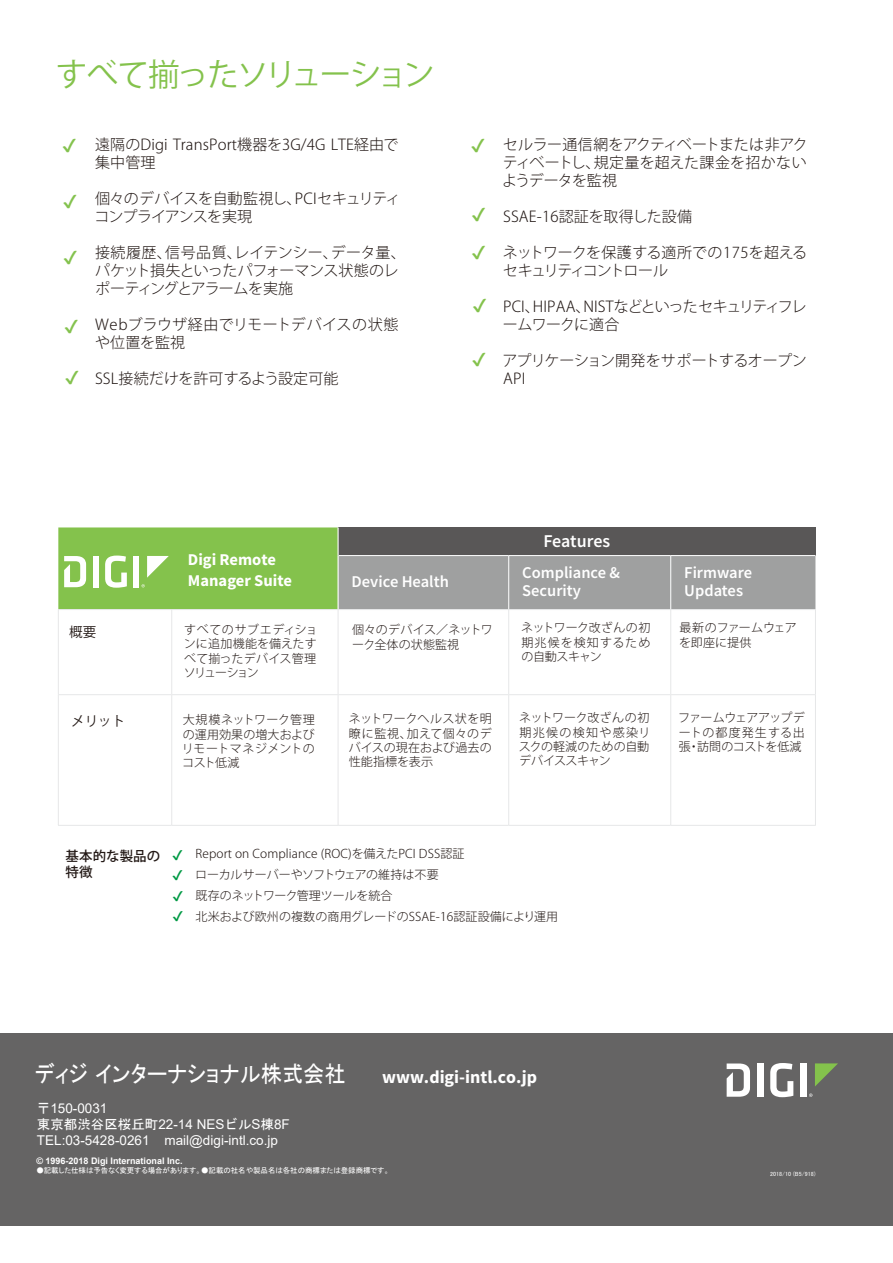
<style>
.page{position:relative;width:893px;height:1263px;background:#fff}
.page>*{position:absolute;margin:0;border:0;box-sizing:border-box;transform-origin:0 0}
.t1{font:31.5px "Koz Go Pro";letter-spacing:-.06em;color:#84c24c}
.t2{font:23.1px "MS P Gothic";letter-spacing:.01em;color:#fff;scale:.91 1}
.t3{font:700 18px "Source Sans Pro";color:#fff}
.t4{font:600 18px "Source Sans Pro";letter-spacing:-.01em;color:#fff}
.t5{font:18px "Meiryo UI";color:#84c24e}
.t6{font:18px/38px "Meiryo UI";color:#84c24c}
.t7{font:600 16.5px/18.5px "Source Sans Pro";color:#fff}
.t8{font:700 16.5px/21px "Source Sans Pro";color:#fff}
.t9{font:300 15px/18px "Koz Go Pro";letter-spacing:-.005em;color:#221815}
.t10{font:300 15px/18px "Koz Go Pro";letter-spacing:-.03em;color:#221815}
.t11{font:300 15px/18px "Koz Go Pro";letter-spacing:-.025em;color:#221815}
.t12{font:13.5px "Arial";color:#fff}
.t13{font:13.5px "MS Gothic";color:#fff}
.t14{font:500 13.5px/16.2px "Koz Go Pro";letter-spacing:.01em;color:#221815}
.t15{font:13.5px "Koz Go Pro";letter-spacing:.01em;color:#221815}
.t16{font:13.5px/20.5px "Meiryo UI";color:#094;text-align:justify}
.t17{font:300 12px/14.4px "Koz Go Pro";letter-spacing:.01em;color:#221815;text-align:justify}
.t18{font:700 9px "Arial";color:#fff}
.t19{font:7.5px "MS P Gothic";letter-spacing:-.01em;color:#fff}
.t20{font:6px "MS P Gothic";color:#fff}
.s1{font-family:"MS Gothic"}
.s2{font-family:"Arial"}
</style>
<div class="page">
<div style="left:0;top:1033px;width:893px;height:192px;background:#656464"></div>
<div style="left:757px;top:1063px;width:6px;height:34px;background:#fff"></div>
<svg style="left:770px;top:1063px;width:23px;height:34px"></svg>
<div style="left:800px;top:1063px;width:7px;height:34px;background:#fff"></div>
<svg style="left:815px;top:1063px;width:23px;height:23px"></svg>
<svg style="left:727px;top:1063px;width:23px;height:34px"></svg>
<hr style="left:58px;top:609px;width:114px;height:1px;background:#e6e7e8">
<hr style="left:58px;top:610px;width:1px;height:84px;background:#e6e7e8">
<hr style="left:58px;top:694px;width:114px;height:1px;background:#e6e7e8">
<hr style="left:58px;top:695px;width:1px;height:130px;background:#e6e7e8">
<hr style="left:58px;top:825px;width:114px;height:1px;background:#e6e7e8">
<hr style="left:172px;top:609px;width:166px;height:1px;background:#e6e7e8">
<hr style="left:171px;top:610px;width:1px;height:84px;background:#e6e7e8">
<hr style="left:338px;top:609px;width:171px;height:1px;background:#e6e7e8">
<hr style="left:338px;top:610px;width:1px;height:84px;background:#e6e7e8">
<hr style="left:509px;top:609px;width:162px;height:1px;background:#e6e7e8">
<hr style="left:508px;top:610px;width:1px;height:84px;background:#e6e7e8">
<hr style="left:671px;top:609px;width:145px;height:1px;background:#e6e7e8">
<hr style="left:670px;top:610px;width:1px;height:84px;background:#e6e7e8">
<hr style="left:815px;top:610px;width:1px;height:84px;background:#e6e7e8">
<hr style="left:172px;top:694px;width:166px;height:1px;background:#e6e7e8">
<hr style="left:171px;top:695px;width:1px;height:130px;background:#e6e7e8">
<hr style="left:172px;top:825px;width:166px;height:1px;background:#e6e7e8">
<hr style="left:338px;top:694px;width:171px;height:1px;background:#e6e7e8">
<hr style="left:338px;top:695px;width:1px;height:130px;background:#e6e7e8">
<hr style="left:338px;top:825px;width:171px;height:1px;background:#e6e7e8">
<hr style="left:509px;top:694px;width:162px;height:1px;background:#e6e7e8">
<hr style="left:508px;top:695px;width:1px;height:130px;background:#e6e7e8">
<hr style="left:509px;top:825px;width:162px;height:1px;background:#e6e7e8">
<hr style="left:671px;top:694px;width:145px;height:1px;background:#e6e7e8">
<hr style="left:670px;top:695px;width:1px;height:130px;background:#e6e7e8">
<hr style="left:815px;top:695px;width:1px;height:130px;background:#e6e7e8">
<hr style="left:671px;top:825px;width:145px;height:1px;background:#e6e7e8">
<svg style="left:58px;top:527px;width:757px;height:82px;background:#8a9f76"></svg>
<h1 class="t1" style="left:56px;top:54px;width:380px">すべて揃ったソリューション</h1>
<h3 class="t5" style="left:62px;top:133px;width:16px">✔</h3>
<h3 class="t5" style="left:63px;top:189px;width:16px">✔</h3>
<h3 class="t5" style="left:63px;top:245px;width:16px">✔</h3>
<h3 class="t5" style="left:64px;top:314px;width:16px">✔</h3>
<h3 class="t5" style="left:65px;top:365px;width:16px">✔</h3>
<p class="t9" style="left:95px;top:136px;width:305px">遠隔のDigi TransPort機器を3G/4G LTE経由で集中管理</p>
<p class="t10" style="left:94px;top:190px;width:307px">個々のデバイスを自動監視し、PCIセキュリティコンプライアンスを実現</p>
<p class="t11" style="left:95px;top:244px;width:312px">接続履歴、信号品質、レイテンシー、データ量、パケット損失といったパフォーマンス状態のレポーティングとアラームを実施</p>
<p class="t9" style="left:95px;top:316px;width:305px">Webブラウザ経由でリモートデバイスの状態や位置を監視</p>
<p class="t9" style="left:95px;top:370px;width:245px">SSL接続だけを許可するよう設定可能</p>
<h3 class="t6" style="left:471px;top:128px;width:16px">✔</h3>
<h3 class="t6" style="left:471px;top:197px;width:16px">✔ ✔</h3>
<h3 class="t6" style="left:473px;top:287px;width:16px">✔</h3>
<h3 class="t6" style="left:472px;top:341px;width:16px">✔</h3>
<p class="t9" style="left:502px;top:135px;width:307px;text-align:justify">セルラー通信網をアクティベートまたは非アクティベートし、規定量を超えた課金を招かないようデータを監視</p>
<p class="t9" style="left:503px;top:207px;width:190px">SSAE-16認証を取得した設備</p>
<p class="t9" style="left:503px;top:243px;width:306px">ネットワークを保護する適所での175を超えるセキュリティコントロール</p>
<p class="t10" style="left:503px;top:297px;width:305px">PCI、HIPAA、NISTなどといったセキュリティフレームワークに適合</p>
<p class="t9" style="left:502px;top:351px;width:306px">アプリケーション開発をサポートするオープン<br>API</p>
<h3 class="t4" style="left:543px;top:529px;width:68px">Features</h3>
<p class="t15" style="left:69px;top:623px;width:29px">概要</p>
<p class="t15" style="left:71px;top:712px;width:56px">メリット</p>
<h3 class="t8" style="left:188px;top:548px;width:106px">Digi Remote<br>Manager Suite</h3>
<p class="t17" style="left:184px;top:622px;width:135px">すべてのサブエディションに追加機能を備えたすべて揃ったデバイス管理ソリューション</p>
<p class="t17" style="left:182px;top:713px;width:135px">大規模ネットワーク管理の運用効果の増大およびリモートマネジメントのコスト低減</p>
<h3 class="t7" style="left:352px;top:572px;width:99px">Device Health</h3>
<h3 class="t7" style="left:522px;top:563px;width:99px">Compliance &amp;<br>Security</h3>
<h3 class="t7" style="left:684px;top:563px;width:69px">Firmware<br>Updates</h3>
<p class="t17" style="left:352px;top:623px;width:142px">個々のデバイス／ネットワーク全体の状態監視</p>
<p class="t17" style="left:349px;top:712px;width:145px">ネットワークヘルス状を明瞭に監視、加えて個々のデバイスの現在および過去の性能指標を表示</p>
<p class="t17" style="left:521px;top:621px;width:131px">ネットワーク改ざんの初期兆候を検知するための自動スキャン</p>
<p class="t17" style="left:519px;top:711px;width:133px">ネットワーク改ざんの初期兆候の検知や感染リスクの軽減のための自動デバイススキャン</p>
<p class="t17" style="left:679px;top:621px;width:119px">最新のファームウェアを即座に提供</p>
<p class="t17" style="left:678px;top:711px;width:128px">ファームウェアアップデートの都度発生する出張・訪問のコストを低減</p>
<p class="t14" style="left:66px;top:849px;width:96px">基本的な製品の特徴</p>
<p class="t17" style="left:195px;top:843px;width:364px;line-height:21px;text-align:left">Report on Compliance (ROC)を備えたPCI DSS認証<br>ローカルサーバーやソフトウェアの維持は不要<br>既存のネットワーク管理ツールを統合<br>北米および欧州の複数の商用グレードのSSAE-16認証設備により運用</p>
<p class="t16" style="left:172px;top:845px;width:13px">✔ ✔ ✔ ✔</p>
<h2 class="t2" style="left:35px;top:1062px;width:343px">ディジ インターナショナル株式会社</h2>
<h3 class="t3" style="left:382px;top:1064px;width:156px">www.digi-intl.co.jp</h3>
<p class="t12" style="left:37px;top:1099px;width:72px"><span class="s1">〒</span>150-0031</p>
<p class="t13" style="left:37px;top:1117px;width:254px">東京都渋谷区桜丘町<span class="s2">22-14 NES</span>ビル<span class="s2">S</span>棟<span class="s2">8F</span></p>
<p class="t12" style="left:37px;top:1131px;width:243px">TEL:03-5428-0261 mail@digi-intl.co.jp</p>
<p class="t18" style="left:36px;top:1154px;width:148px">© 1996-2018 Digi International Inc.</p>
<p class="t19" style="left:36px;top:1166px;width:354px">●記載した仕様は予告なく変更する場合があります。●記載の社名や製品名は各社の商標または登録商標です。</p>
<p class="t20" style="left:770px;top:1171px;width:47px">2018/10 (B5/918)</p>
</div>
